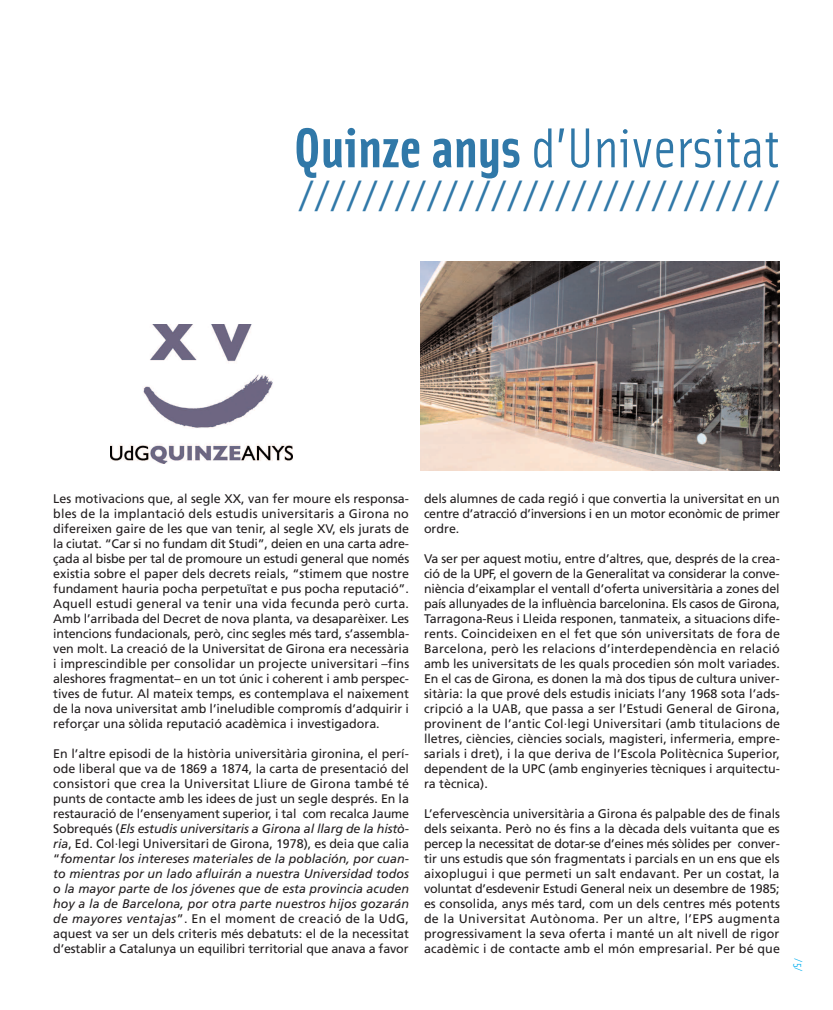
<style>
.page{position:relative;width:833px;height:1010px;background:#fff}
.page>*{position:absolute;margin:0;border:0;box-sizing:border-box;transform-origin:0 0}
.t1{font:56.25px "Solex";color:#3078a8}
.t2{font:700 43.75px "Solex";color:#3078a8}
.t3{font:12.5px/15px "Frutiger";letter-spacing:-.005em;color:#231f20;text-align:justify}
.t4{font:11.25px "Solex";color:#00aeef}
.s1{font-weight:700}
.s2{font-style:italic}
</style>
<div class="page">
<img style="left:111px;top:324px;width:181px;height:140px">
<img style="left:420px;top:261px;width:360px;height:209px">
<h1 class="t1" style="left:294px;top:115px;width:487px"><span class="s1">Quinze anys</span> d’Universitat</h1>
<h2 class="t2" style="left:298px;top:170px;width:483px">//////////////////////////////</h2>
<p class="t3" style="left:53px;top:492px;width:357px">Les motivacions que, al segle XX, van fer moure els responsa&shy;bles de la implantació dels estudis universitaris a Girona no difereixen gaire de les que van tenir, al segle XV, els jurats de la ciutat. “Car si no fundam dit Studi”, deien en una carta adre&shy;çada al bisbe per tal de promoure un estudi general que només existia sobre el paper dels decrets reials, “stimem que nostre fundament hauria pocha perpetuïtat e pus pocha reputació”.<br>Aquell estudi general va tenir una vida fecunda però curta.<br>Amb l’arribada del Decret de nova planta, va desaparèixer. Les intencions fundacionals, però, cinc segles més tard, s’assembla&shy;ven molt. La creació de la Universitat de Girona era necessària i imprescindible per consolidar un projecte universitari –fins aleshores fragmentat– en un tot únic i coherent i amb perspec&shy;tives de futur. Al mateix temps, es contemplava el naixement de la nova universitat amb l’ineludible compromís d’adquirir i reforçar una sòlida reputació acadèmica i investigadora.</p>
<p class="t3" style="left:53px;top:747px;width:357px">En l’altre episodi de la història universitària gironina, el perí&shy;ode liberal que va de 1869 a 1874, la carta de presentació del consistori que crea la Universitat Lliure de Girona també té punts de contacte amb les idees de just un segle després. En la restauració de l’ensenyament superior, i tal com recalca Jaume Sobrequés (<span class="s2">Els estudis universitaris a Girona al llarg de la histò&shy;ria</span>, Ed. Col·legi Universitari de Girona, 1978), es deia que calia “<span class="s2">fomentar los intereses materiales de la población, por cuan&shy;to mientras por un lado afluirán a nuestra Universidad todos o la mayor parte de los jóvenes que de esta provincia acuden hoy a la de Barcelona, por otra parte nuestros hijos gozarán de mayores ventajas</span>”. En el moment de creació de la UdG, aquest va ser un dels criteris més debatuts: el de la necessitat d’establir a Catalunya un equilibri territorial que anava a favor</p>
<p class="t3" style="left:424px;top:492px;width:357px">dels alumnes de cada regió i que convertia la universitat en un centre d’atracció d’inversions i en un motor econòmic de primer ordre.</p>
<p class="t3" style="left:424px;top:552px;width:357px">Va ser per aquest motiu, entre d’altres, que, després de la crea&shy;ció de la UPF, el govern de la Generalitat va considerar la conve&shy;niència d’eixamplar el ventall d’oferta universitària a zones del país allunyades de la influència barcelonina. Els casos de Girona, Tarragona-Reus i Lleida responen, tanmateix, a situacions dife&shy;rents. Coincideixen en el fet que són universitats de fora de Barcelona, però les relacions d’interdependència en relació amb les universitats de les quals procedien són molt variades.<br>En el cas de Girona, es donen la mà dos tipus de cultura univer&shy;sitària: la que prové dels estudis iniciats l’any 1968 sota l’ads&shy;cripció a la UAB, que passa a ser l’Estudi General de Girona, provinent de l’antic Col·legi Universitari (amb titulacions de lletres, ciències, ciències socials, magisteri, infermeria, empre&shy;sarials i dret), i la que deriva de l’Escola Politècnica Superior, dependent de la UPC (amb enginyeries tècniques i arquitectu&shy;ra tècnica).</p>
<p class="t3" style="left:424px;top:807px;width:357px">L’efervescència universitària a Girona és palpable des de finals dels seixanta. Però no és fins a la dècada dels vuitanta que es percep la necessitat de dotar-se d’eines més sòlides per conver&shy;tir uns estudis que són fragmentats i parcials en un ens que els aixoplugui i que permeti un salt endavant. Per un costat, la voluntat d’esdevenir Estudi General neix un desembre de 1985; es consolida, anys més tard, com un dels centres més potents de la Universitat Autònoma. Per un altre, l’EPS augmenta progressivament la seva oferta i manté un alt nivell de rigor acadèmic i de contacte amb el món empresarial. Per bé que</p>
<p class="t4" style="left:805px;top:958px;width:15px;rotate:90deg">/5/</p>
</div>
